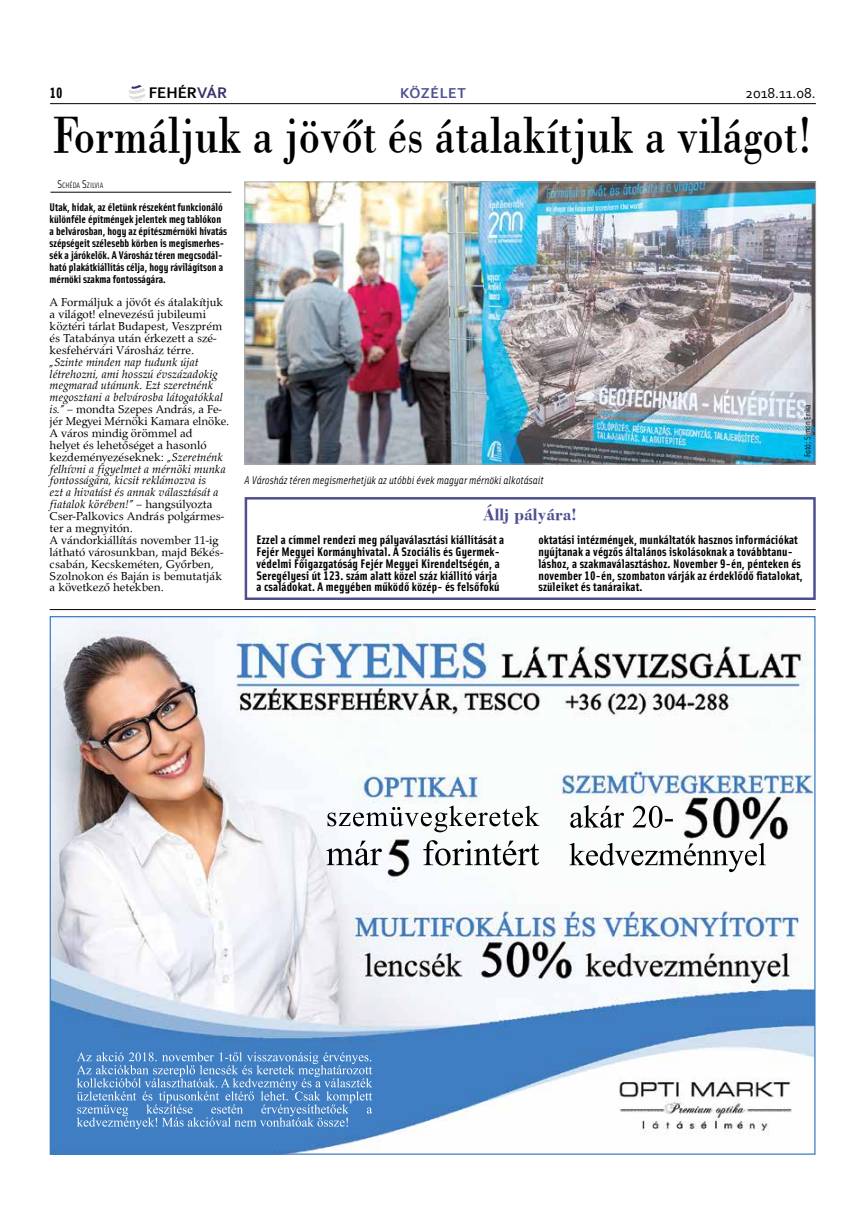
<style>
.page{position:relative;width:851px;height:1205px;background:#fff}
.page>*{position:absolute;margin:0;border:0;box-sizing:border-box;transform-origin:0 0}
.t1{font:52.5px "Bodoni PFL";color:#000;scale:.82 1}
.t2{font:700 17.5px "Bodoni PFL";color:#4e4f91}
.t3{font:700 16.12px "Corbel";color:#000}
.t4{font:15px "Corbel";color:#000}
.t5{font:700 15px "Corbel";letter-spacing:.04em;color:#4e4f91}
.t6{font:700 15px "Solex";color:#000}
.t7{font:700 12.5px/11.9px "Solex";letter-spacing:.01em;color:#000}
.t8{font:11.88px/11.9px "Palladius";color:#000}
.t9{font:700 11.25px/11.9px "Solex";color:#000}
.t10{font:italic 11.25px "Solex";color:#000}
.t11{font:8.75px "Solex";color:#000}
.t12{font:7.88px "Solex";color:#000}
.s1{color:#3c316c}
.s2{font-size:11.25px}
.s3{font-style:italic}
</style>
<div class="page">
<hr style="left:50px;top:103px;width:765px;height:1px;background:#000">
<svg style="left:129px;top:85px;width:16px;height:16px"></svg>
<div style="left:244px;top:497px;width:571px;height:103px;border:2px solid #4e4f91"></div>
<hr style="left:50px;top:609px;width:765px;height:1px;background:#000">
<hr style="left:50px;top:192px;width:181px;height:1px;background:#000">
<img style="left:246px;top:184px;width:567px;height:278px">
<div style="left:244px;top:182px;width:571px;height:282px;border:1px solid #a7a9ac"></div>
<img style="left:52px;top:618px;width:761px;height:534px">
<h3 class="t3" style="left:149px;top:82px;width:80px">FEHÉR<span class="s1">VÁR</span></h3>
<p class="t6" style="left:50px;top:83px;width:14px">10</p>
<p class="t5" style="left:400px;top:83px;width:67px">Közélet</p>
<p class="t4" style="left:745px;top:84px;width:72px">2018.11.08.</p>
<h1 class="t1" style="left:53px;top:98px;width:927px">Formáljuk a jövőt és átalakítjuk a világot!</h1>
<p class="t12" style="left:58px;top:180px;width:47px"><span class="s2">S</span>CH ÉDA <span class="s2">S</span>ZILVIA</p>
<p class="t9" style="left:50px;top:201px;width:179px">Utak, hidak, az életünk részeként funkcionáló különféle építmények jelentek meg tablókon a belvárosban, hogy az építészmérnöki hivatás szépségeit szélesebb körben is megismerhes&shy;sék a járókelők. A Városház téren megcsodál&shy;ható plakátkiállítás célja, hogy rávilágítson a mérnöki szakma fontosságára.</p>
<p class="t8" style="left:50px;top:296px;width:175px">A Formáljuk a jövőt és átalakítjuk a világot! elnevezésű jubileumi köztéri tárlat Budapest, Veszprém és Tatabánya után érkezett a szé&shy;kesfehérvári Városház térre.</p>
<p class="t8" style="left:50px;top:356px;width:181px"><span class="s3">„Szinte minden nap tudunk újat létrehozni, ami hosszú évszázadokig megmarad utánunk. Ezt szeretnénk megosztani a belvárosba látogatókkal is.”</span> – mondta Szepes András, a Fe&shy;jér Megyei Mérnöki Kamara elnöke.<br>A város mindig örömmel ad<br>helyet és lehetőséget a hasonló kezdeményezéseknek: <span class="s3">„Szeretnénk felhívni a figyelmet a mérnöki munka fontosságára, kicsit reklámozva is<br>ezt a hivatást és annak választását a fiatalok körében!”</span> – hangsúlyozta<br>Cser-Palkovics András polgármes&shy;ter a megnyitón.<br>A vándorkiállítás november 11-ig látható városunkban, majd Békés&shy;csabán, Kecskeméten, Győrben,<br>Szolnokon és Baján is bemutatják a következő hetekben.</p>
<p class="t10" style="left:244px;top:473px;width:300px">A Városház téren megismerhetjük az utóbbi évek magyar mérnöki alkotásait</p>
<h2 class="t2" style="left:483px;top:502px;width:95px">Állj pályára!</h2>
<p class="t11" style="left:801px;top:457px;width:54px;rotate:-90deg">Fotó: Simon Erika</p>
<p class="t7" style="left:256px;top:533px;width:249px">Ezzel a címmel rendezi meg pályaválasztási kiállítását a Fejér Megyei Kormányhivatal. A Szociális és Gyermek&shy;védelmi Főigazgatóság Fejér Megyei Kirendeltségén, a Seregélyesi út 123. szám alatt közel száz kiállító várja a családokat. A megyében működő közép- és felsőfokú</p>
<p class="t7" style="left:538px;top:533px;width:266px">oktatási intézmények, munkáltatók hasznos információkat nyújtanak a végzős általános iskolásoknak a továbbtanu&shy;láshoz, a szakmaválasztáshoz. November 9-én, pénteken és november 10-én, szombaton várják az érdeklődő fiatalokat, szüleiket és tanáraikat.</p>
</div>
